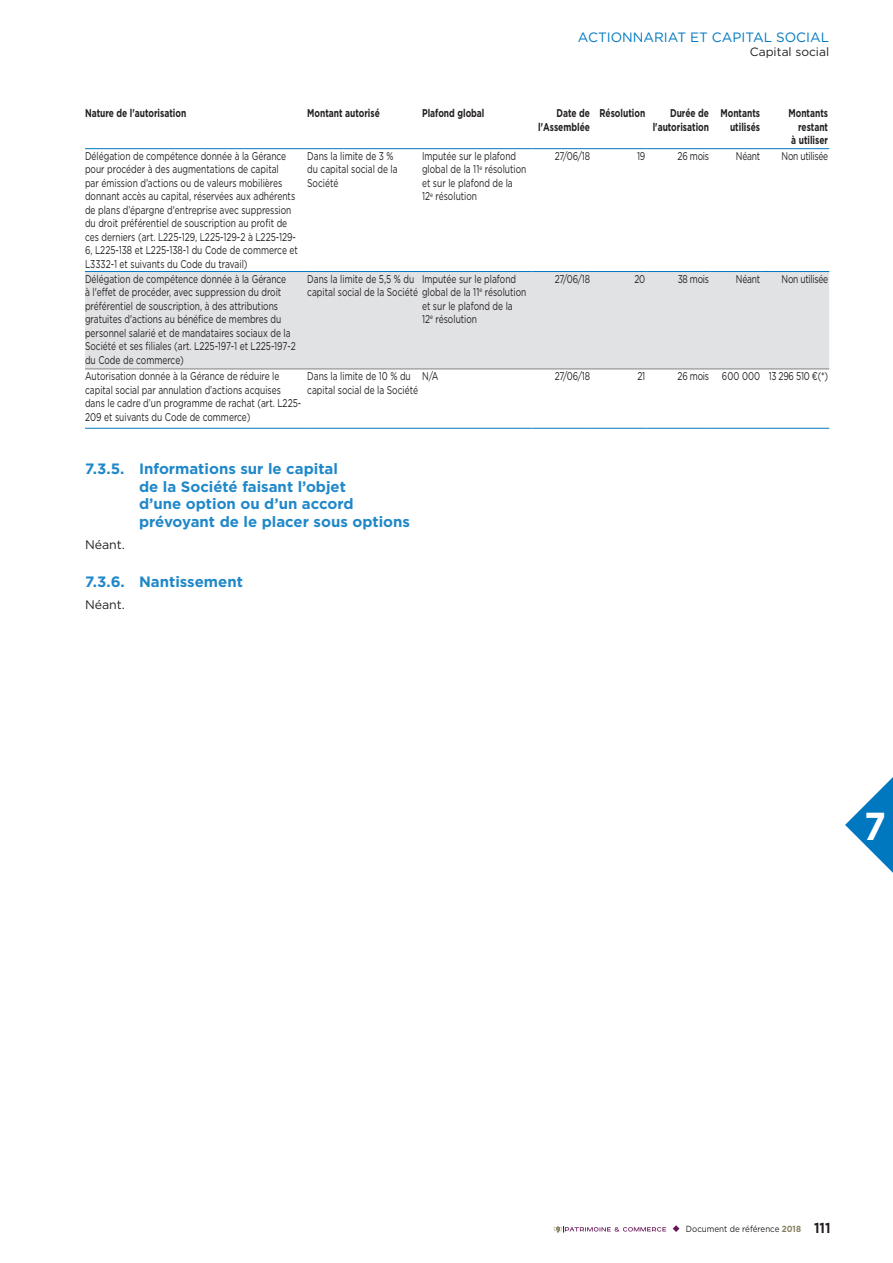
<style>
.page{position:relative;width:893px;height:1263px;background:#fff}
.page>*{position:absolute;margin:0;border:0;box-sizing:border-box;transform-origin:0 0}
.t1{font:700 39px "Gotham";color:#fff;scale:.9 1}
.t2{font:700 15px/17.5px "Gotham";color:#2088c9}
.t3{font:13.5px "Gotham";color:#0078c0}
.t4{font:12.3px "Gotham";color:#231f20}
.t5{font:12px "Gotham";color:#231f20}
.t6{font:11.25px/13.5px "Gotham";color:#231f20;scale:.75 1}
.t7{font:700 11.25px/13.5px "Gotham";color:#231f20;text-align:right;scale:.75 1}
.t8{font:11.25px "Gotham";letter-spacing:-.03em;color:#231f20;scale:.75 1}
.t9{font:8.85px "Gotham";color:#231f20;scale:.9 1}
.s1{font-weight:700;color:#878162}
.s2{font-weight:700;font-size:14.4px}
</style>
<div class="page">
<svg style="left:845px;top:777px;width:48px;height:96px"></svg>
<svg style="left:553px;top:1226px;width:113px;height:6px"></svg>
<svg style="left:673px;top:1225px;width:6px;height:7px"></svg>
<div style="left:85px;top:272px;width:744px;height:97px;background:#e1e2e4"></div>
<hr style="left:85px;top:369px;width:221px;height:1px;background:#808285">
<hr style="left:306px;top:369px;width:115px;height:1px;background:#808285">
<hr style="left:421px;top:369px;width:110px;height:1px;background:#808285">
<hr style="left:531px;top:369px;width:60px;height:1px;background:#808285">
<hr style="left:591px;top:369px;width:55px;height:1px;background:#808285">
<hr style="left:646px;top:369px;width:64px;height:1px;background:#808285">
<hr style="left:710px;top:369px;width:51px;height:1px;background:#808285">
<hr style="left:761px;top:369px;width:68px;height:1px;background:#808285">
<hr style="left:85px;top:148px;width:221px;height:1px;background:#0078c0">
<hr style="left:306px;top:148px;width:115px;height:1px;background:#0078c0">
<hr style="left:421px;top:148px;width:110px;height:1px;background:#0078c0">
<hr style="left:531px;top:148px;width:60px;height:1px;background:#0078c0">
<hr style="left:591px;top:148px;width:55px;height:1px;background:#0078c0">
<hr style="left:646px;top:148px;width:64px;height:1px;background:#0078c0">
<hr style="left:710px;top:148px;width:51px;height:1px;background:#0078c0">
<hr style="left:761px;top:148px;width:68px;height:1px;background:#0078c0">
<hr style="left:85px;top:271px;width:221px;height:1px;background:#0078c0">
<hr style="left:306px;top:271px;width:115px;height:1px;background:#0078c0">
<hr style="left:421px;top:271px;width:110px;height:1px;background:#0078c0">
<hr style="left:531px;top:271px;width:60px;height:1px;background:#0078c0">
<hr style="left:591px;top:271px;width:55px;height:1px;background:#0078c0">
<hr style="left:646px;top:271px;width:64px;height:1px;background:#0078c0">
<hr style="left:710px;top:271px;width:51px;height:1px;background:#0078c0">
<hr style="left:761px;top:271px;width:68px;height:1px;background:#0078c0">
<hr style="left:85px;top:428px;width:221px;height:1px;background:#0078c0">
<hr style="left:306px;top:428px;width:115px;height:1px;background:#0078c0">
<hr style="left:421px;top:428px;width:110px;height:1px;background:#0078c0">
<hr style="left:531px;top:428px;width:60px;height:1px;background:#0078c0">
<hr style="left:591px;top:428px;width:55px;height:1px;background:#0078c0">
<hr style="left:646px;top:428px;width:64px;height:1px;background:#0078c0">
<hr style="left:710px;top:428px;width:51px;height:1px;background:#0078c0">
<hr style="left:761px;top:428px;width:68px;height:1px;background:#0078c0">
<p class="t3" style="left:578px;top:28px;width:253px">ACTIONNARIAT ET CAPITAL SOCIAL</p>
<p class="t5" style="left:750px;top:44px;width:81px">Capital social</p>
<p class="t7" style="left:85px;top:107px;width:136px">Nature de l'autorisation</p>
<p class="t7" style="left:307px;top:107px;width:98px">Montant autorisé</p>
<p class="t7" style="left:422px;top:107px;width:85px">Plafond global</p>
<p class="t7" style="left:538px;top:107px;width:71px">Date de l'Assemblée</p>
<p class="t7" style="left:599px;top:107px;width:62px">Résolution</p>
<p class="t7" style="left:653px;top:107px;width:77px">Durée de l'autorisation</p>
<p class="t7" style="left:720px;top:107px;width:54px">Montants utilisés</p>
<p class="t7" style="left:788px;top:107px;width:54px">Montants restant<br>à utiliser</p>
<p class="t6" style="left:85px;top:149px;width:285px">Délégation de compétence donnée à la Gérance pour procéder à des augmentations de capital<br>par émission d’actions ou de valeurs mobilières donnant accès au capital, réservées aux adhérents de plans d’épargne d'entreprise avec suppression du droit préférentiel de souscription au profit de ces derniers (art. L225-129, L225-129-2 à L225-129- 6, L225-138 et L225-138-1 du Code de commerce et L3332-1 et suivants du Code du travail)</p>
<p class="t6" style="left:307px;top:149px;width:122px">Dans la limite de 3 % du capital social de la<br>Société</p>
<p class="t6" style="left:422px;top:149px;width:141px">Imputée sur le plafond global de la 11<sup>e</sup> résolution et sur le plafond de la<br>12<sup>e</sup> résolution</p>
<p class="t6" style="left:555px;top:149px;width:48px">27/06/18</p>
<p class="t6" style="left:637px;top:149px;width:12px">19</p>
<p class="t6" style="left:678px;top:149px;width:43px">26 mois</p>
<p class="t6" style="left:736px;top:149px;width:34px">Néant</p>
<p class="t8" style="left:782px;top:149px;width:64px">Non utilisée</p>
<p class="t6" style="left:85px;top:272px;width:283px">Délégation de compétence donnée à la Gérance<br>à l'effet de procéder, avec suppression du droit préférentiel de souscription, à des attributions gratuites d'actions au bénéfice de membres du personnel salarié et de mandataires sociaux de la Société et ses filiales (art. L225-197-1 et L225-197-2 du Code de commerce)</p>
<p class="t6" style="left:307px;top:272px;width:294px">Dans la limite de 5,5 % du<br>capital social de la Société global de la 11<sup>e</sup> résolution</p>
<p class="t6" style="left:555px;top:272px;width:48px">27/06/18</p>
<p class="t6" style="left:634px;top:272px;width:16px">20</p>
<p class="t6" style="left:678px;top:272px;width:43px">38 mois</p>
<p class="t6" style="left:736px;top:272px;width:34px">Néant</p>
<p class="t8" style="left:782px;top:271px;width:64px">Non utilisée</p>
<p class="t6" style="left:422px;top:272px;width:127px">Imputée sur le plafond</p>
<p class="t6" style="left:422px;top:299px;width:123px">et sur le plafond de la<br>12<sup>e</sup> résolution</p>
<p class="t6" style="left:85px;top:369px;width:290px">Autorisation donnée à la Gérance de réduire le capital social par annulation d’actions acquises dans le cadre d’un programme de rachat (art. L225- 209 et suivants du Code de commerce)</p>
<p class="t6" style="left:307px;top:369px;width:149px">Dans la limite de 10 % du capital social de la Société</p>
<p class="t6" style="left:422px;top:369px;width:24px">N/A</p>
<p class="t6" style="left:555px;top:369px;width:48px">27/06/18</p>
<p class="t6" style="left:637px;top:369px;width:12px">21</p>
<p class="t8" style="left:678px;top:369px;width:202px">26 mois 600 000 13 296 510 €(*)</p>
<h2 class="t2" style="left:139px;top:460px;width:273px;text-indent:-54px">7.3.5. Informations sur le capital<br>de la Société faisant l’objet<br>d’une option ou d’un accord prévoyant de le placer sous options</h2>
<p class="t4" style="left:85px;top:536px;width:41px">Néant.</p>
<h2 class="t2" style="left:85px;top:573px;width:159px">7.3.6. Nantissement</h2>
<p class="t4" style="left:85px;top:597px;width:41px">Néant.</p>
<h1 class="t1" style="left:864px;top:800px;width:26px">7</h1>
<p class="t9" style="left:686px;top:1223px;width:162px">Document de référence <span class="s1">2018</span> <span class="s2">111</span></p>
</div>
